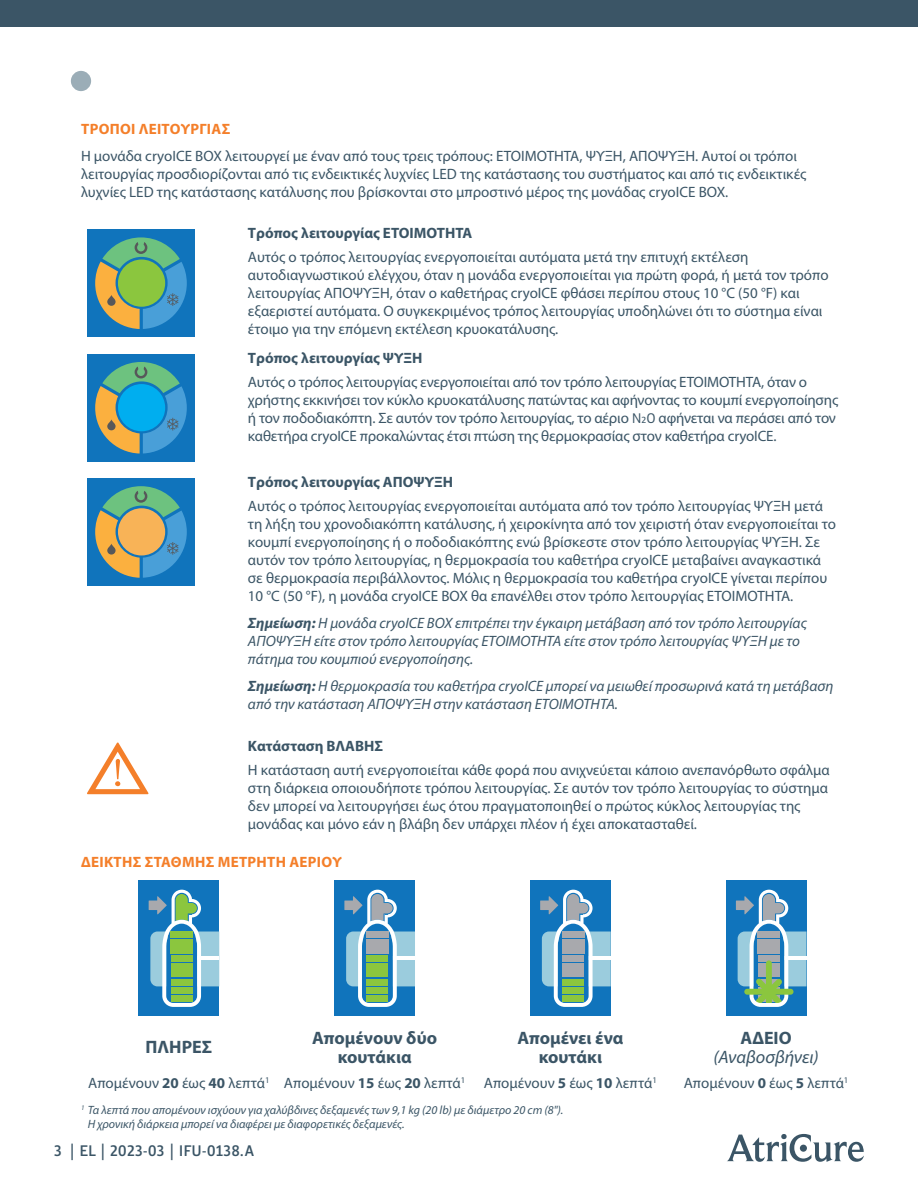
<style>
.page{position:relative;width:918px;height:1188px;background:#fff}
.page>*{position:absolute;margin:0;border:0;box-sizing:border-box;transform-origin:0 0}
.t1{font:700 18px/19.5px "Myriad Pro";color:#3b5566;text-align:center}
.t2{font:italic 18px "Myriad Pro";color:#3b5566}
.t3{font:500 16.5px "Bulo";color:#3b5566}
.t4{font:15px/18px "Myriad Pro";color:#3b5566}
.t5{font:italic 15px/18px "Myriad Pro";color:#3b5566}
.t6{font:700 15px "Myriad Pro";color:#3b5566}
.t7{font:700 15px "Myriad Pro";letter-spacing:.02em;color:#f47f2a}
.t8{font:italic 12px/14.4px "Myriad Pro";color:#3b5566}
.s1{font-family:"Bulo"}
.s2{font-family:"Bulo";font-size:12px}
.s3{font-weight:700}
</style>
<div class="page">
<div style="left:0;top:0;width:918px;height:27px;background:#3b5566"></div>
<div style="left:87px;top:229px;width:108px;height:108px;background:#1074bc"></div>
<svg style="left:95px;top:237px;width:92px;height:92px"></svg>
<div style="left:87px;top:354px;width:108px;height:108px;background:#1074bc"></div>
<svg style="left:95px;top:362px;width:92px;height:92px"></svg>
<div style="left:87px;top:478px;width:108px;height:108px;background:#1074bc"></div>
<svg style="left:95px;top:486px;width:92px;height:92px"></svg>
<svg style="left:87px;top:742px;width:61px;height:52px"></svg>
<div style="left:138px;top:881px;width:81px;height:135px;background:#1074bc"></div>
<svg style="left:149px;top:890px;width:70px;height:117px"></svg>
<div style="left:171px;top:995px;width:22px;height:7px;background:#8bc63e"></div>
<div style="left:171px;top:987px;width:22px;height:7px;background:#8bc63e"></div>
<div style="left:171px;top:979px;width:22px;height:7px;background:#8bc63e"></div>
<div style="left:171px;top:970px;width:22px;height:7px;background:#8bc63e"></div>
<div style="left:171px;top:963px;width:22px;height:7px;background:#8bc63e"></div>
<div style="left:171px;top:955px;width:22px;height:7px;background:#8bc63e"></div>
<div style="left:171px;top:946px;width:22px;height:7px;background:#8bc63e"></div>
<div style="left:171px;top:939px;width:22px;height:7px;background:#8bc63e"></div>
<div style="left:171px;top:931px;width:22px;height:7px;background:#8bc63e"></div>
<div style="left:334px;top:881px;width:81px;height:135px;background:#1074bc"></div>
<svg style="left:344px;top:890px;width:71px;height:117px"></svg>
<div style="left:366px;top:995px;width:22px;height:7px;background:#8bc63e"></div>
<div style="left:366px;top:987px;width:22px;height:7px;background:#8bc63e"></div>
<div style="left:366px;top:979px;width:22px;height:7px;background:#8bc63e"></div>
<div style="left:366px;top:970px;width:22px;height:7px;background:#8bc63e"></div>
<div style="left:366px;top:963px;width:22px;height:7px;background:#8bc63e"></div>
<div style="left:366px;top:955px;width:22px;height:7px;background:#8bc63e"></div>
<div style="left:366px;top:946px;width:22px;height:7px;background:#a8a9ad"></div>
<div style="left:366px;top:939px;width:22px;height:7px;background:#a8a9ad"></div>
<div style="left:366px;top:931px;width:22px;height:7px;background:#a8a9ad"></div>
<div style="left:530px;top:881px;width:81px;height:135px;background:#1074bc"></div>
<svg style="left:540px;top:890px;width:71px;height:117px"></svg>
<div style="left:562px;top:995px;width:22px;height:7px;background:#8bc63e"></div>
<div style="left:562px;top:987px;width:22px;height:7px;background:#8bc63e"></div>
<div style="left:562px;top:979px;width:22px;height:7px;background:#8bc63e"></div>
<div style="left:562px;top:970px;width:22px;height:7px;background:#a8a9ad"></div>
<div style="left:562px;top:963px;width:22px;height:7px;background:#a8a9ad"></div>
<div style="left:562px;top:955px;width:22px;height:7px;background:#a8a9ad"></div>
<div style="left:562px;top:946px;width:22px;height:7px;background:#a8a9ad"></div>
<div style="left:562px;top:939px;width:22px;height:7px;background:#a8a9ad"></div>
<div style="left:562px;top:931px;width:22px;height:7px;background:#a8a9ad"></div>
<div style="left:726px;top:881px;width:81px;height:135px;background:#1074bc"></div>
<svg style="left:736px;top:890px;width:71px;height:117px"></svg>
<div style="left:744px;top:989px;width:50px;height:6px;background:#8bc63e;border-radius:3px"></div>
<svg style="left:727px;top:1134px;width:137px;height:28px"></svg>
<div style="left:71px;top:71px;width:20px;height:20px;background:#9badb7;border-radius:50%"></div>
<p class="t7" style="left:81px;top:120px;width:151px">ΤΡΌΠΟΙ ΛΕΙΤΟΥΡΓΊΑΣ</p>
<p class="t4" style="left:81px;top:147px;width:727px">Η μονάδα cryoICE BOX λειτουργεί με έναν από τους τρεις τρόπους: ΕΤΟΙΜΟΤΗΤΑ, ΨΥΞΗ, ΑΠΟΨΥΞΗ. Αυτοί οι τρόποι λειτουργίας προσδιορίζονται από τις ενδεικτικές λυχνίες LED της κατάστασης του συστήματος και από τις ενδεικτικές λυχνίες LED της κατάστασης κατάλυσης που βρίσκονται στο μπροστινό μέρος της μονάδας cryoICE BOX.</p>
<p class="t6" style="left:248px;top:223px;width:226px">Τρόπος λειτουργίας ΕΤΟΙΜΟΤΗΤΑ</p>
<p class="t4" style="left:248px;top:248px;width:582px">Αυτός ο τρόπος λειτουργίας ενεργοποιείται αυτόματα μετά την επιτυχή εκτέλεση αυτοδιαγνωστικού ελέγχου, όταν η μονάδα ενεργοποιείται για πρώτη φορά, ή μετά τον τρόπο λειτουργίας ΑΠΟΨΥΞΗ, όταν ο καθετήρας cryoICE φθάσει περίπου στους 10 °C (50 °F) και εξαεριστεί αυτόματα. Ο συγκεκριμένος τρόπος λειτουργίας υποδηλώνει ότι το σύστημα είναι έτοιμο για την επόμενη εκτέλεση κρυοκατάλυσης.</p>
<p class="t6" style="left:248px;top:348px;width:176px">Τρόπος λειτουργίας ΨΥΞΗ</p>
<p class="t4" style="left:248px;top:372px;width:592px">Αυτός ο τρόπος λειτουργίας ενεργοποιείται από τον τρόπο λειτουργίας ΕΤΟΙΜΟΤΗΤΑ, όταν ο χρήστης εκκινήσει τον κύκλο κρυοκατάλυσης πατώντας και αφήνοντας το κουμπί ενεργοποίησης ή τον ποδοδιακόπτη. Σε αυτόν τον τρόπο λειτουργίας, το αέριο <span class="s1">N</span><span class="s2">2</span><span class="s1">O</span> αφήνεται να περάσει από τον καθετήρα cryoICE προκαλώντας έτσι πτώση της θερμοκρασίας στον καθετήρα cryoICE.</p>
<p class="t6" style="left:248px;top:472px;width:207px">Τρόπος λειτουργίας ΑΠΟΨΥΞΗ</p>
<p class="t4" style="left:248px;top:497px;width:590px">Αυτός ο τρόπος λειτουργίας ενεργοποιείται αυτόματα από τον τρόπο λειτουργίας ΨΥΞΗ μετά τη λήξη του χρονοδιακόπτη κατάλυσης, ή χειροκίνητα από τον χειριστή όταν ενεργοποιείται το κουμπί ενεργοποίησης ή ο ποδοδιακόπτης ενώ βρίσκεστε στον τρόπο λειτουργίας ΨΥΞΗ. Σε αυτόν τον τρόπο λειτουργίας, η θερμοκρασία του καθετήρα cryoICE μεταβαίνει αναγκαστικά σε θερμοκρασία περιβάλλοντος. Μόλις η θερμοκρασία του καθετήρα cryoICE γίνεται περίπου 10 °C (50 °F), η μονάδα cryoICE BOX θα επανέλθει στον τρόπο λειτουργίας ΕΤΟΙΜΟΤΗΤΑ.</p>
<p class="t5" style="left:248px;top:614px;width:560px"><span class="s3">Σημείωση:</span> Η μονάδα cryoICE BOX επιτρέπει την έγκαιρη μετάβαση από τον τρόπο λειτουργίας<br>ΑΠΟΨΥΞΗ είτε στον τρόπο λειτουργίας ΕΤΟΙΜΟΤΗΤΑ είτε στον τρόπο λειτουργίας ΨΥΞΗ με το πάτημα του κουμπιού ενεργοποίησης.</p>
<p class="t5" style="left:248px;top:677px;width:587px"><span class="s3">Σημείωση:</span> Η θερμοκρασία του καθετήρα cryoICE μπορεί να μειωθεί προσωρινά κατά τη μετάβαση από την κατάσταση ΑΠΟΨΥΞΗ στην κατάσταση ΕΤΟΙΜΟΤΗΤΑ.</p>
<p class="t6" style="left:248px;top:737px;width:137px">Κατάσταση ΒΛΑΒΗΣ</p>
<p class="t4" style="left:248px;top:761px;width:583px">Η κατάσταση αυτή ενεργοποιείται κάθε φορά που ανιχνεύεται κάποιο ανεπανόρθωτο σφάλμα στη διάρκεια οποιουδήποτε τρόπου λειτουργίας. Σε αυτόν τον τρόπο λειτουργίας το σύστημα δεν μπορεί να λειτουργήσει έως ότου πραγματοποιηθεί ο πρώτος κύκλος λειτουργίας της μονάδας και μόνο εάν η βλάβη δεν υπάρχει πλέον ή έχει αποκατασταθεί.</p>
<p class="t7" style="left:81px;top:852px;width:262px">ΔΕΊΚΤΗΣ ΣΤΆΘΜΗΣ ΜΕΤΡΗΤΉ ΑΕΡΊΟΥ</p>
<p class="t1" style="left:146px;top:1037px;width:68px">ΠΛΗΡΕΣ</p>
<p class="t1" style="left:312px;top:1027px;width:127px">Απομένουν δύο κουτάκια</p>
<p class="t1" style="left:517px;top:1027px;width:107px">Απομένει ένα κουτάκι</p>
<p class="t1" style="left:741px;top:1027px;width:53px">ΑΔΕΙΟ</p>
<p class="t2" style="left:714px;top:1046px;width:106px">(Αναβοσβήνει)</p>
<p class="t4" style="left:88px;top:1074px;width:183px">Απομένουν <span class="s3">20</span> έως <span class="s3">40</span> λεπτά<sup>1</sup></p>
<p class="t4" style="left:284px;top:1074px;width:183px">Απομένουν <span class="s3">15</span> έως <span class="s3">20</span> λεπτά<sup>1</sup></p>
<p class="t4" style="left:484px;top:1074px;width:174px">Απομένουν <span class="s3">5</span> έως <span class="s3">10</span> λεπτά<sup>1</sup></p>
<p class="t4" style="left:684px;top:1074px;width:166px">Απομένουν <span class="s3">0</span> έως <span class="s3">5</span> λεπτά<sup>1</sup></p>
<p class="t8" style="left:88px;top:1102px;width:477px;text-indent:-7px"><sup>1</sup> Τα λεπτά που απομένουν ισχύουν για χαλύβδινες δεξαμενές των 9,1 kg (20 lb) με διάμετρο 20 cm (8").<br>Η χρονική διάρκεια μπορεί να διαφέρει με διαφορετικές δεξαμενές.</p>
<p class="t3" style="left:54px;top:1140px;width:202px">3 | EL | 2023-03 | IFU-0138.A</p>
</div>
